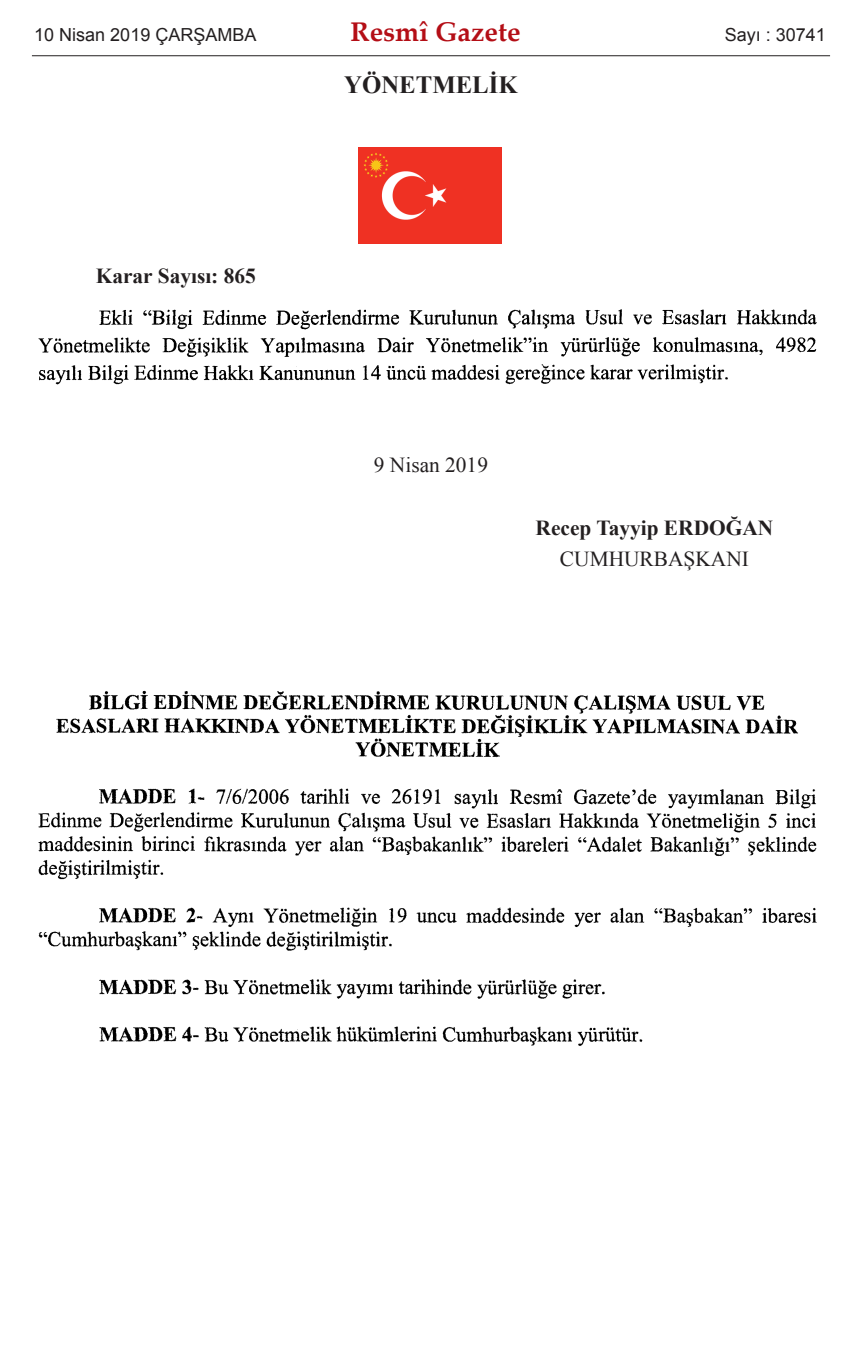
<style>
.page{position:relative;width:862px;height:1365px;background:#fff}
.page>*{position:absolute;margin:0;border:0;box-sizing:border-box;transform-origin:0 0}
.t1{font:700 27px "Palatino Linotype";color:#b40e16}
.t2{font:700 24.75px "Times New Roman";color:#231f20}
.t3{font:700 21.38px "Times New Roman";color:#231f20}
.t4{font:21.38px "Times New Roman";color:#231f20}
.t5{font:18px "Arial";color:#231f20}
</style>
<div class="page">
<img style="left:358px;top:148px;width:143px;height:95px">
<img style="left:38px;top:309px;width:779px;height:76px">
<img style="left:38px;top:690px;width:779px;height:356px">
<hr style="left:32px;top:55px;width:797px;height:1px;background:#231f20">
<p class="t5" style="left:34px;top:25px;width:224px">10 Nisan 2019 ÇARŞAMBA</p>
<p class="t1" style="left:350px;top:21px;width:171px">Resmî Gazete</p>
<p class="t5" style="left:724px;top:25px;width:103px">Sayı : 30741</p>
<p class="t3" style="left:96px;top:264px;width:161px">Karar Sayısı: 865</p>
<p class="t2" style="left:344px;top:71px;width:175px">YÖNETMELİK</p>
<p class="t4" style="left:374px;top:453px;width:115px">9 Nisan 2019</p>
<p class="t3" style="left:535px;top:516px;width:239px">Recep Tayyip ERDOĞAN</p>
<p class="t4" style="left:559px;top:547px;width:190px">CUMHURBAŞKANI</p>
</div>
